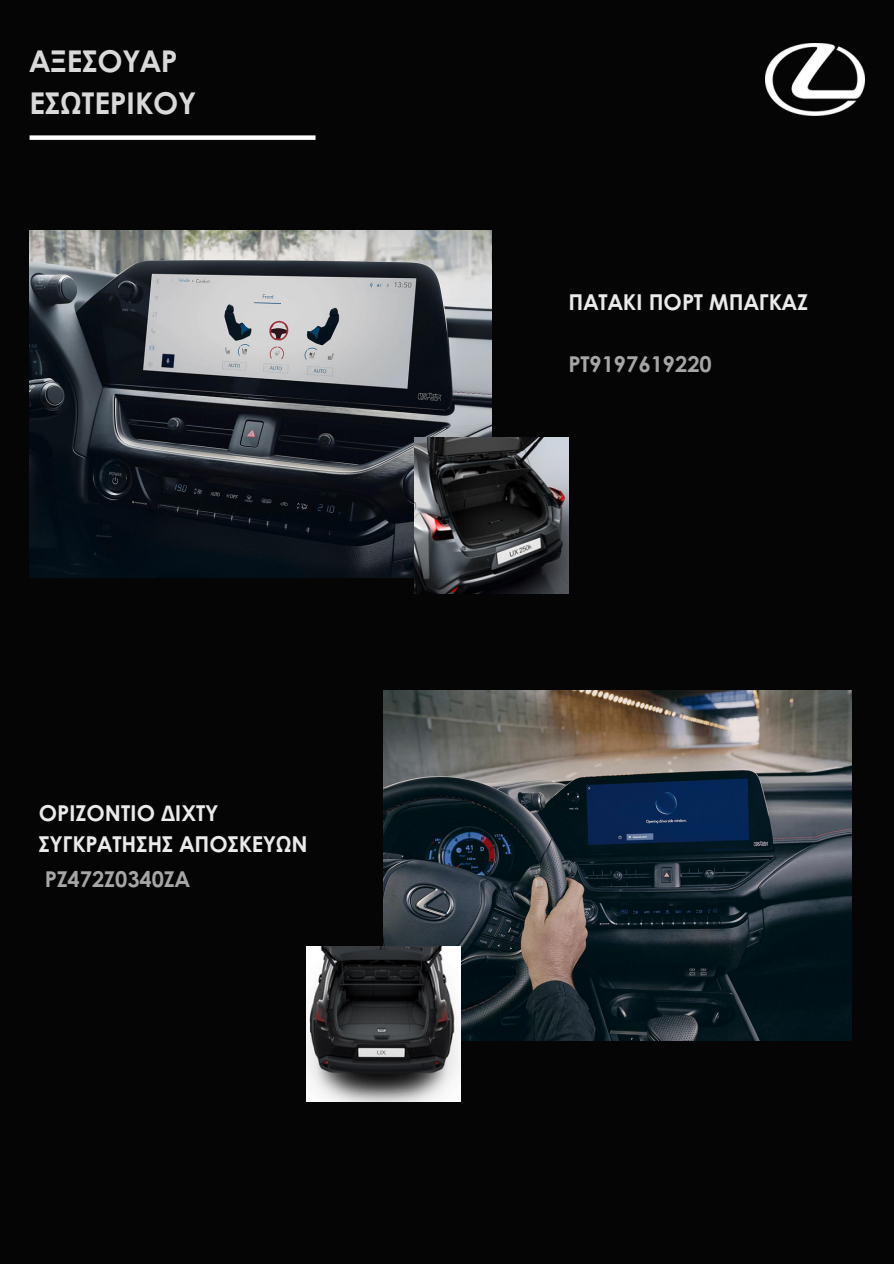
<style>
.page{position:relative;width:894px;height:1264px;background:#fff}
.page>*{position:absolute;margin:0;border:0;box-sizing:border-box;transform-origin:0 0}
.t1{font:700 30px/41.7px "Century Gothic";color:#d9d9d9}
.t2{font:700 21.9px/30.3px "Century Gothic";color:#eaeaea}
.t3{font:700 21.75px "Century Gothic";color:#a6a6a6}
</style>
<div class="page">
<div style="left:0;top:0;width:893px;height:1263px;background:#050505"></div>
<img style="left:383px;top:690px;width:467px;height:350px">
<img style="left:30px;top:230px;width:461px;height:347px">
<img style="left:414px;top:438px;width:154px;height:155px">
<div style="left:30px;top:135px;width:285px;height:5px;background:#fff"></div>
<img style="left:306px;top:947px;width:155px;height:154px">
<img style="left:765px;top:44px;width:98px;height:72px">
<p class="t1" style="left:30px;top:39px;width:168px">ΑΞΕΣΟΥΑΡ<br>ΕΣΩΤΕΡΙΚΟΥ</p>
<p class="t2" style="left:39px;top:797px;width:270px">ΟΡΙΖΟΝΤΙΟ ΔΙΧΤΥ<br>ΣΥΓΚΡΑΤΗΣΗΣ ΑΠΟΣΚΕΥΩΝ</p>
<p class="t3" style="left:45px;top:862px;width:146px">PZ472Z0340ZA</p>
<p class="t2" style="left:568px;top:286px;width:241px">ΠΑΤΑΚΙ ΠΟΡΤ ΜΠΑΓΚΑΖ</p>
<p class="t3" style="left:568px;top:348px;width:145px">PT9197619220</p>
</div>
